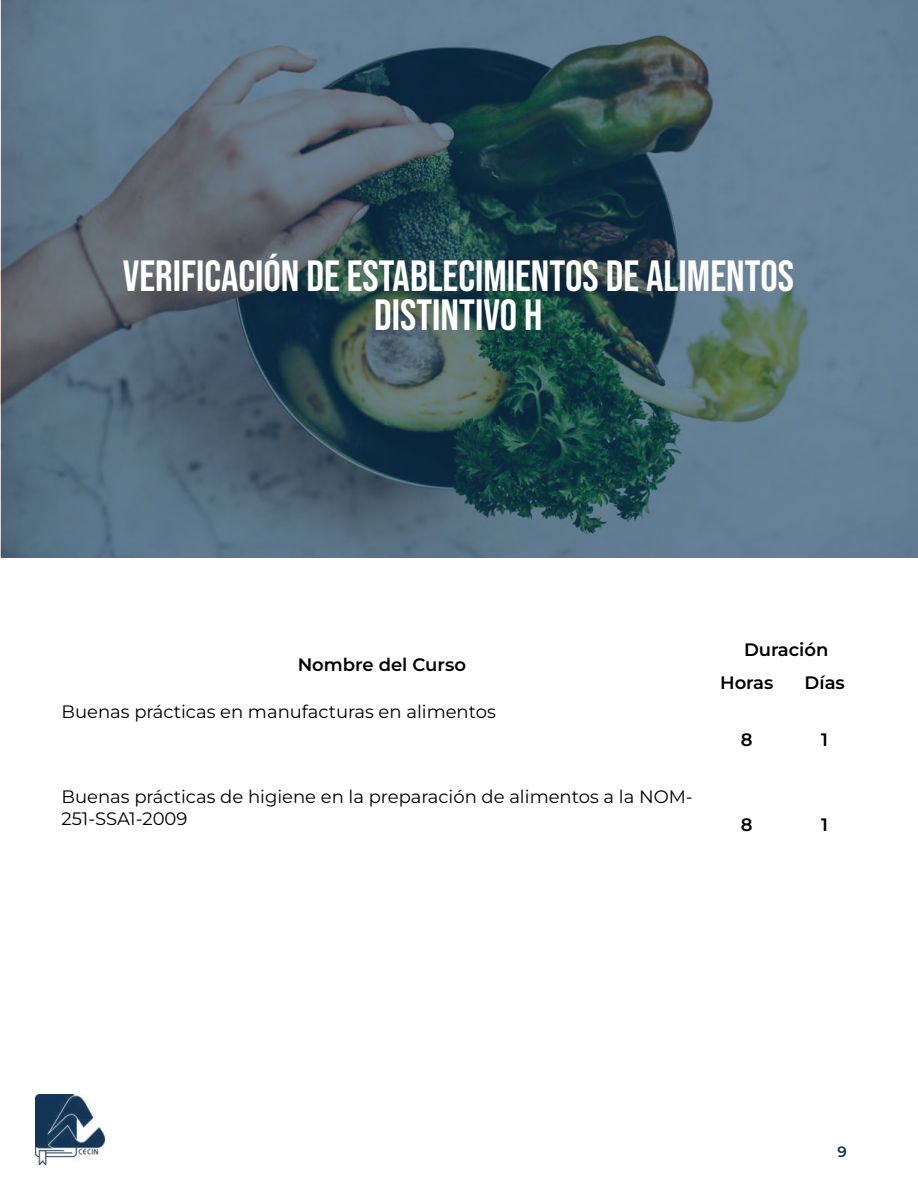
<style>
.page{position:relative;width:918px;height:1188px;background:#fff}
.page>*{position:absolute;margin:0;border:0;box-sizing:border-box;transform-origin:0 0}
.t1{font:43.5px/39px "Bebas Neue";color:#fff;text-align:center}
.t2{font:18px/21.6px "Montserrat";color:#000}
.t3{font:600 18px/32.5px "Montserrat";color:#000}
.t4{font:600 15px "Montserrat";color:#10385a}
</style>
<div class="page">
<img style="left:36px;top:1094px;width:69px;height:70px">
<img style="left:0;top:0;width:917px;height:557px">
<h1 class="t1" style="left:123px;top:256px;width:673px">VERIFICACIÓN DE ESTABLECIMIENTOS DE ALIMENTOS<br>DISTINTIVO H</h1>
<p class="t3" style="left:298px;top:648px;width:170px">Nombre del Curso</p>
<p class="t2" style="left:62px;top:701px;width:436px">Buenas prácticas en manufacturas en alimentos</p>
<p class="t2" style="left:62px;top:786px;width:633px">Buenas prácticas de higiene en la preparación de alimentos a la NOM-<br>251-SSA1-2009</p>
<p class="t3" style="left:720px;top:633px;width:110px;text-indent:24px">Duración<br>Horas</p>
<p class="t3" style="left:805px;top:666px;width:42px">Días</p>
<p class="t3" style="left:741px;top:723px;width:13px">8</p>
<p class="t3" style="left:821px;top:723px;width:8px">1</p>
<p class="t3" style="left:741px;top:808px;width:13px">8</p>
<p class="t3" style="left:821px;top:808px;width:8px">1</p>
<p class="t4" style="left:838px;top:1142px;width:11px">9</p>
</div>
